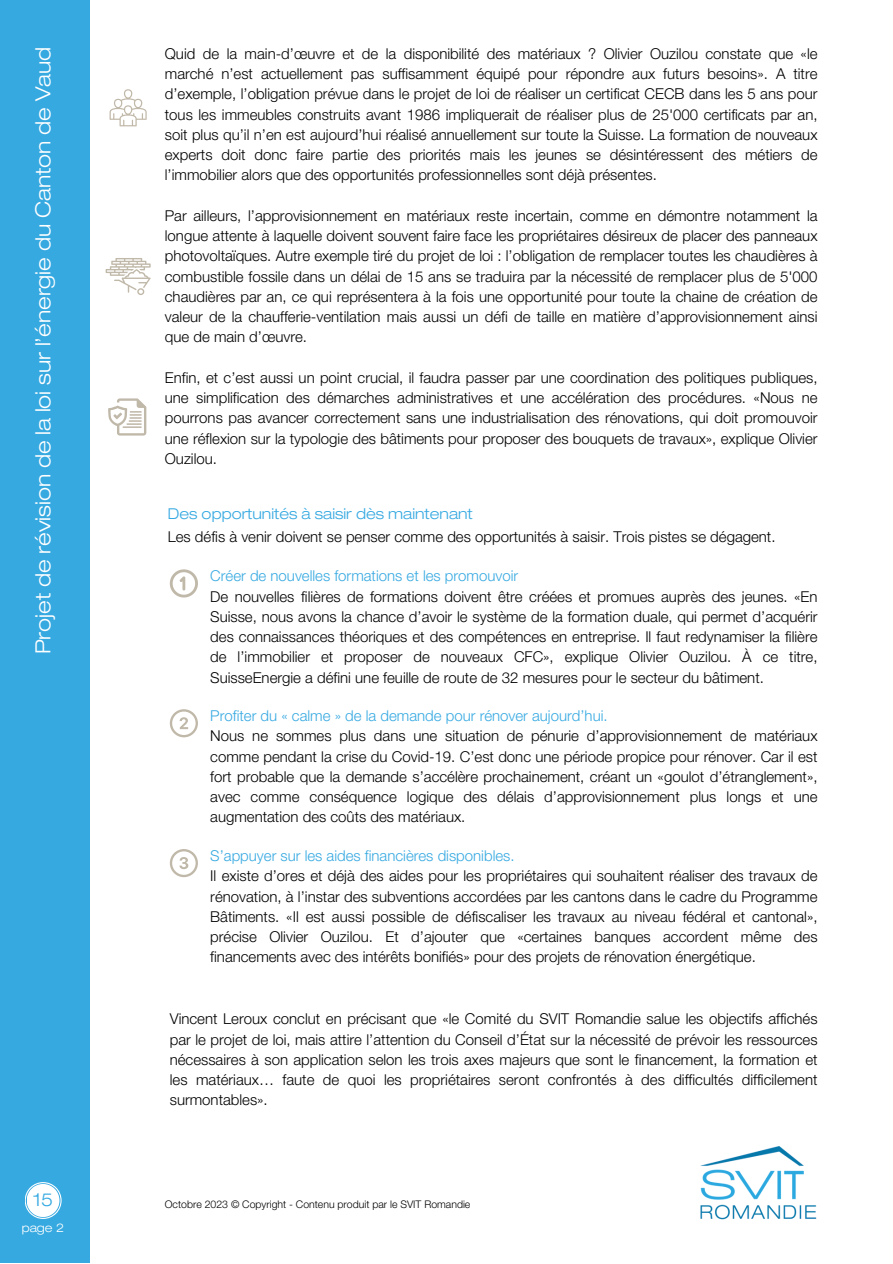
<style>
.page{position:relative;width:893px;height:1264px;background:#fff}
.page>*{position:absolute;margin:0;border:0;box-sizing:border-box;transform-origin:0 0}
.t1{font:300 expanded 21px "Helvetica Neue LT Std";color:#fff}
.t2{font:300 expanded 18px "Helvetica Neue LT Std";color:#36a9e1}
.t3{font:300 15px/20.2px "Helvetica Neue LT Std";color:#000;text-align:justify}
.t4{font:300 15px "Helvetica Neue LT Std";color:#36a9e1}
.t5{font:300 expanded 15px "Helvetica Neue LT Std";color:#36a9e1}
.t6{font:300 expanded 12px "Helvetica Neue LT Std";color:#fff}
.t7{font:300 10.5px "Helvetica Neue LT Std";color:#000}
</style>
<div class="page">
<div style="left:0;top:0;width:89px;height:1262px;background:#36a9e1"></div>
<svg style="left:25px;top:1182px;width:37px;height:36px"></svg>
<div style="left:27px;top:1183px;width:32px;height:33px;background:#fff;border-radius:50%"></div>
<img style="left:700px;top:1146px;width:117px;height:74px">
<svg style="left:170px;top:709px;width:28px;height:28px"></svg>
<svg style="left:170px;top:849px;width:28px;height:28px"></svg>
<svg style="left:170px;top:569px;width:28px;height:28px"></svg>
<svg style="left:109px;top:89px;width:38px;height:37px"></svg>
<svg style="left:106px;top:258px;width:45px;height:37px"></svg>
<svg style="left:108px;top:398px;width:38px;height:37px"></svg>
<p class="t1" style="left:35px;top:654px;width:609px;rotate:-90deg">Projet de révision de la loi sur l’énergie du Canton de Vaud</p>
<p class="t3" style="left:165px;top:46px;width:654px">Quid de la main-d’œuvre et de la disponibilité des matériaux ? Olivier Ouzilou constate que «le marché n’est actuellement pas suffisamment équipé pour répondre aux futurs besoins». A titre d’exemple, l’obligation prévue dans le projet de loi de réaliser un certificat CECB dans les 5 ans pour tous les immeubles construits avant 1986 impliquerait de réaliser plus de 25'000 certificats par an, soit plus qu’il n’en est aujourd’hui réalisé annuellement sur toute la Suisse. La formation de nouveaux experts doit donc faire partie des priorités mais les jeunes se désintéressent des métiers de l’immobilier alors que des opportunités professionnelles sont déjà présentes.</p>
<p class="t3" style="left:165px;top:207px;width:654px">Par ailleurs, l’approvisionnement en matériaux reste incertain, comme en démontre notamment la longue attente à laquelle doivent souvent faire face les propriétaires désireux de placer des panneaux photovoltaïques. Autre exemple tiré du projet de loi : l’obligation de remplacer toutes les chaudières à combustible fossile dans un délai de 15 ans se traduira par la nécessité de remplacer plus de 5'000 chaudières par an, ce qui représentera à la fois une opportunité pour toute la chaine de création de valeur de la chaufferie-ventilation mais aussi un défi de taille en matière d’approvisionnement ainsi que de main d’œuvre.</p>
<p class="t3" style="left:165px;top:369px;width:654px">Enfin, et c’est aussi un point crucial, il faudra passer par une coordination des politiques publiques, une simplification des démarches administratives et une accélération des procédures. «Nous ne pourrons pas avancer correctement sans une industrialisation des rénovations, qui doit promouvoir une réflexion sur la typologie des bâtiments pour proposer des bouquets de travaux», explique Olivier Ouzilou.</p>
<p class="t5" style="left:168px;top:508px;width:306px">Des opportunités à saisir dès maintenant</p>
<p class="t3" style="left:168px;top:529px;width:609px">Les défis à venir doivent se penser comme des opportunités à saisir. Trois pistes se dégagent.</p>
<p class="t4" style="left:210px;top:570px;width:309px">Créer de nouvelles formations et les promouvoir</p>
<p class="t3" style="left:210px;top:588px;width:608px">De nouvelles filières de formations doivent être créées et promues auprès des jeunes. «En Suisse, nous avons la chance d’avoir le système de la formation duale, qui permet d’acquérir des connaissances théoriques et des compétences en entreprise. Il faut redynamiser la filière de l’immobilier et proposer de nouveaux CFC», explique Olivier Ouzilou. À ce titre, SuisseEnergie a défini une feuille de route de 32 mesures pour le secteur du bâtiment.</p>
<p class="t4" style="left:210px;top:710px;width:399px">Profiter du « calme » de la demande pour rénover aujourd’hui.</p>
<p class="t3" style="left:210px;top:728px;width:608px">Nous ne sommes plus dans une situation de pénurie d’approvisionnement de matériaux comme pendant la crise du Covid-19. C’est donc une période propice pour rénover. Car il est fort probable que la demande s’accélère prochainement, créant un «goulot d’étranglement», avec comme conséquence logique des délais d’approvisionnement plus longs et une augmentation des coûts des matériaux.</p>
<p class="t4" style="left:210px;top:850px;width:306px">S’appuyer sur les aides financières disponibles.</p>
<p class="t3" style="left:210px;top:868px;width:608px">Il existe d’ores et déjà des aides pour les propriétaires qui souhaitent réaliser des travaux de rénovation, à l’instar des subventions accordées par les cantons dans le cadre du Programme Bâtiments. «Il est aussi possible de défiscaliser les travaux au niveau fédéral et cantonal», précise Olivier Ouzilou. Et d’ajouter que «certaines banques accordent même des financements avec des intérêts bonifiés» pour des projets de rénovation énergétique.</p>
<p class="t3" style="left:170px;top:1011px;width:649px">Vincent Leroux conclut en précisant que «le Comité du SVIT Romandie salue les objectifs affichés par le projet de loi, mais attire l’attention du Conseil d’État sur la nécessité de prévoir les ressources nécessaires à son application selon les trois axes majeurs que sont le financement, la formation et les matériaux… faute de quoi les propriétaires seront confrontés à des difficultés difficilement surmontables».</p>
<p class="t2" style="left:33px;top:1193px;width:21px">15</p>
<p class="t7" style="left:165px;top:1200px;width:307px">Octobre 2023 © Copyright - Contenu produit par le SVIT Romandie</p>
<p class="t6" style="left:22px;top:1222px;width:44px">page 2</p>
</div>
